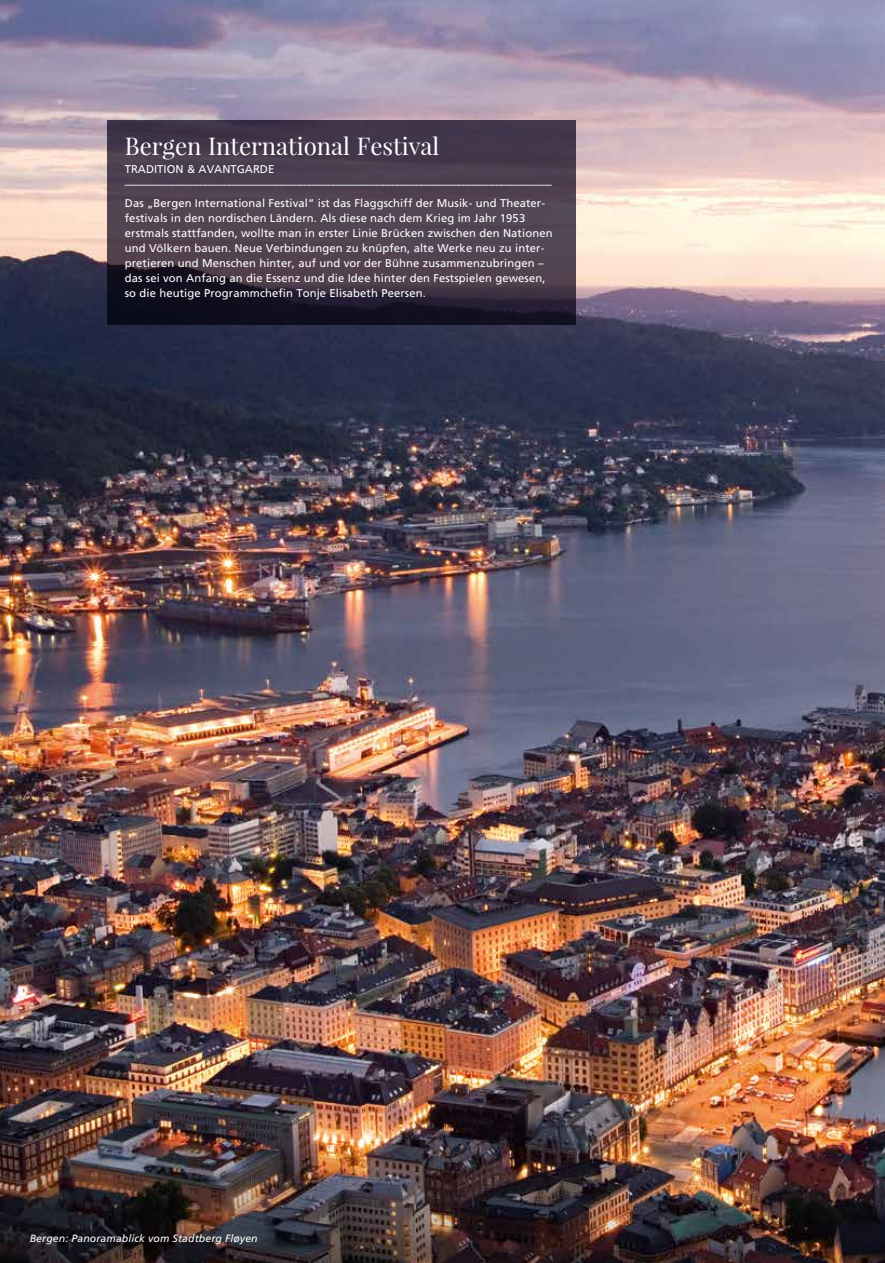
<style>
.page{position:relative;width:885px;height:1263px;background:#fff}
.page>*{position:absolute;margin:0;border:0;box-sizing:border-box;transform-origin:0 0}
.t1{font:24px "Playfair Display";color:#fff}
.t2{font:11.25px/15px "Frutiger LT Std";letter-spacing:.01em;color:#fff}
.t3{font:10.5px "Frutiger LT Std";color:#fff}
.t4{font:italic 10.5px "Frutiger LT Std";letter-spacing:.01em;color:#fff}
</style>
<div class="page">
<img style="left:0;top:0;width:884px;height:1263px">
<svg style="left:108px;top:120px;width:467px;height:205px;background:#423646"></svg>
<h1 class="t1" style="left:125px;top:131px;width:316px">Bergen International Festival</h1>
<p class="t2" style="left:125px;top:162px;width:151px">TRADITION &amp; AVANTGARDE</p>
<p class="t3" style="left:125px;top:178px;width:428px">–––––––––––––––––––––––––––––––––––––––––––––––––––––-–––––––––––––––––––––––––––––––-–––––</p>
<p class="t2" style="left:125px;top:196px;width:429px">Das „Bergen International Festival“ ist das Flaggschiff der Musik- und Theater&shy;festivals in den nordischen Ländern. Als diese nach dem Krieg im Jahr 1953 erstmals stattfanden, wollte man in erster Linie Brücken zwischen den Nationen und Völkern bauen. Neue Verbindungen zu knüpfen, alte Werke neu zu inter&shy;pretieren und Menschen hinter, auf und vor der Bühne zusammenzubringen – das sei von Anfang an die Essenz und die Idee hinter den Festspielen gewesen, so die heutige Programmchefin Tonje Elisabeth Peersen.</p>
<p class="t4" style="left:30px;top:1232px;width:229px">Bergen: Panoramablick vom Stadtberg Fløyen</p>
</div>
